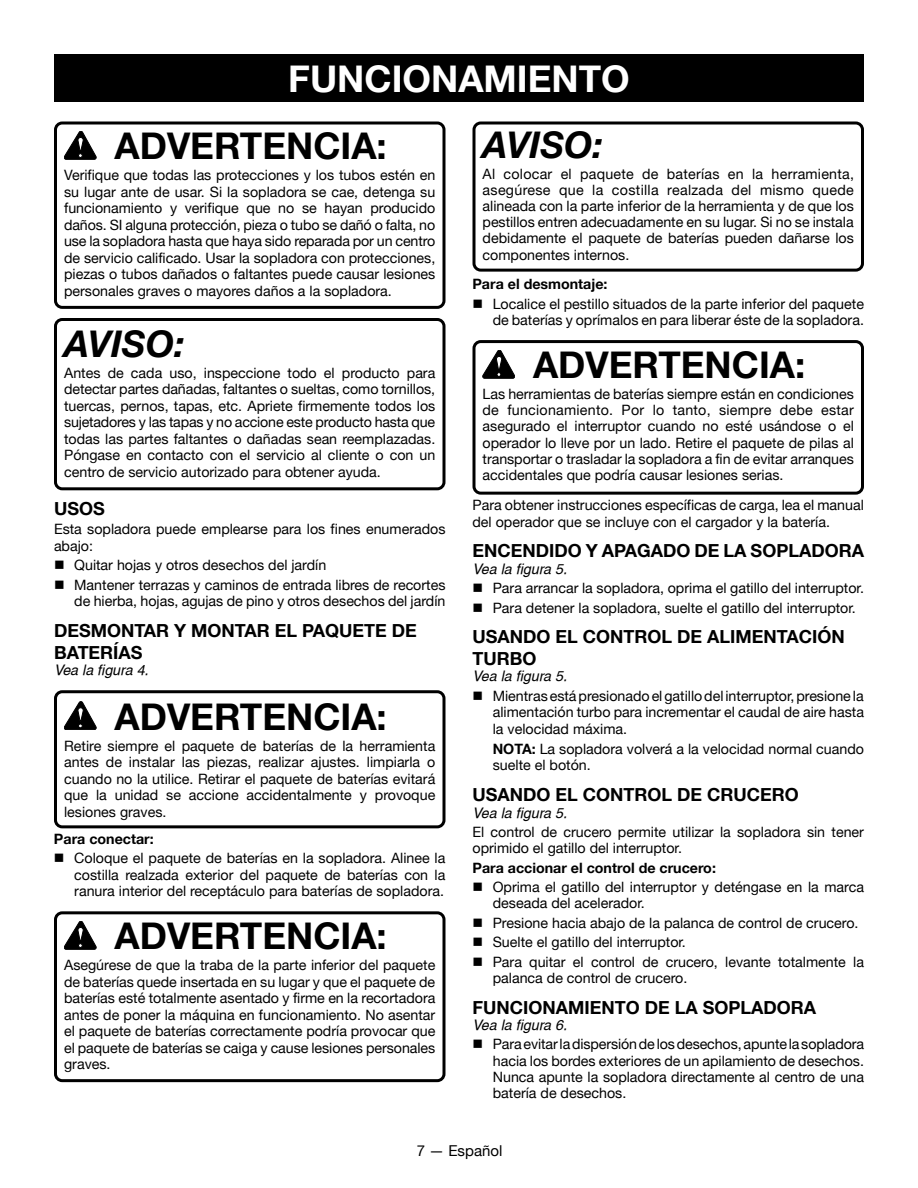
<style>
.page{position:relative;width:918px;height:1188px;background:#fff}
.page>*{position:absolute;margin:0;border:0;box-sizing:border-box;transform-origin:0 0}
.Warning{font:700 36.75px "Helvetica Neue";color:#000}
.HEADING{font:700 36.75px "Helvetica Neue";color:#fff}
.Notice{font:italic 700 36.75px "Helvetica Neue";color:#000}
.Heading_2_no_space_a{font:700 18px/21.6px "Helvetica Neue";color:#000}
.Heading_2{font:700 18px "Helvetica Neue";color:#000}
.t1{font:15px "Helvetica Neue";color:#000}
.Warning_text{font:14.25px/16.5px "Helvetica Neue";color:#000;text-align:justify}
.bullet{font:14.25px/16.2px "Helvetica Neue";color:#000;text-align:justify}
.Body_text{font:14.25px/16.5px "Helvetica Neue";color:#000}
.See_figure{font:italic 14.25px "Helvetica";color:#000}
.Body_text-2{font:700 14.25px "Helvetica Neue";color:#000}
.s1{font-weight:700}
</style>
<div class="page">
<svg style="left:483px;top:350px;width:32px;height:28px"></svg>
<svg style="left:64px;top:131px;width:32px;height:28px"></svg>
<svg style="left:64px;top:702px;width:32px;height:28px"></svg>
<svg style="left:64px;top:921px;width:32px;height:28px"></svg>
<div style="left:54px;top:54px;width:810px;height:47px;background:#000"></div>
<div style="left:472px;top:340px;width:392px;height:155px;border:3px solid #000;border-radius:7px"></div>
<div style="left:54px;top:122px;width:392px;height:187px;border:3px solid #000;border-radius:7px"></div>
<div style="left:472px;top:122px;width:392px;height:150px;border:3px solid #000;border-radius:7px"></div>
<div style="left:54px;top:690px;width:392px;height:138px;border:3px solid #000;border-radius:7px"></div>
<div style="left:54px;top:911px;width:392px;height:171px;border:3px solid #000;border-radius:7px"></div>
<div style="left:54px;top:318px;width:392px;height:172px;border:3px solid #000;border-radius:7px"></div>
<p class="HEADING" style="left:288px;top:56px;width:343px">FUNCIONAMIENTO</p>
<p class="Warning" style="left:115px;top:124px;width:274px">ADVERTENCIA:</p>
<p class="Warning_text" style="left:64px;top:167px;width:373px">Verifique que todas las protecciones y los tubos estén en su lugar ante de usar. Si la sopladora se cae, detenga su funcionamiento y verifique que no se hayan producido daños. SI alguna protección, pieza o tubo se dañó o falta, no use la sopladora hasta que haya sido reparada por un centro de servicio calificado. Usar la sopladora con protecciones, piezas o tubos dañados o faltantes puede causar lesiones personales graves o mayores daños a la sopladora.</p>
<p class="Notice" style="left:64px;top:321px;width:122px">AVISO:</p>
<p class="Warning_text" style="left:64px;top:364px;width:373px">Antes de cada uso, inspeccione todo el producto para detectar partes dañadas, faltantes o sueltas, como tornillos, tuercas, pernos, tapas, etc. Apriete firmemente todos los sujetadores y las tapas y no accione este producto hasta que todas las partes faltantes o dañadas sean reemplazadas.<br>Póngase en contacto con el servicio al cliente o con un centro de servicio autorizado para obtener ayuda.</p>
<p class="Heading_2" style="left:54px;top:497px;width:52px">USOS</p>
<p class="Body_text" style="left:54px;top:521px;width:393px">Esta sopladora puede emplearse para los fines enumerados abajo:</p>
<p class="bullet" style="left:54px;top:557px;width:274px">■ Quitar hojas y otros desechos del jardín</p>
<p class="bullet" style="left:54px;top:576px;width:393px;text-align:right">■ Mantener terrazas y caminos de entrada libres de recortes de hierba, hojas, agujas de pino y otros desechos del jardín</p>
<p class="Heading_2_no_space_a" style="left:54px;top:619px;width:364px">DESMONTAR Y MONTAR EL PAQUETE DE<br>BATERÍAS</p>
<p class="See_figure" style="left:54px;top:662px;width:96px">Vea la figura 4.</p>
<p class="Warning" style="left:115px;top:694px;width:274px">ADVERTENCIA:</p>
<p class="Warning_text" style="left:64px;top:737px;width:373px">Retire siempre el paquete de baterías de la herramienta antes de instalar las piezas, realizar ajustes. limpiarla o cuando no la utilice. Retirar el paquete de baterías evitará que la unidad se accione accidentalmente y provoque lesiones graves.</p>
<p class="Body_text-2" style="left:54px;top:830px;width:101px">Para conectar:</p>
<p class="bullet" style="left:74px;top:850px;width:373px;text-indent:-20px">■ Coloque el paquete de baterías en la sopladora. Alinee la costilla realzada exterior del paquete de baterías con la ranura interior del receptáculo para baterías de sopladora.</p>
<p class="Warning" style="left:115px;top:914px;width:274px">ADVERTENCIA:</p>
<p class="Warning_text" style="left:64px;top:957px;width:373px">Asegúrese de que la traba de la parte inferior del paquete de baterías quede insertada en su lugar y que el paquete de baterías esté totalmente asentado y firme en la recortadora antes de poner la máquina en funcionamiento. No asentar el paquete de baterías correctamente podría provocar que el paquete de baterías se caiga y cause lesiones personales graves.</p>
<p class="Notice" style="left:483px;top:122px;width:122px">AVISO:</p>
<p class="Warning_text" style="left:483px;top:165px;width:373px">Al colocar el paquete de baterías en la herramienta, asegúrese que la costilla realzada del mismo quede alineada con la parte inferior de la herramienta y de que los pestillos entren adecuadamente en su lugar. Si no se instala debidamente el paquete de baterías pueden dañarse los componentes internos.</p>
<p class="Body_text-2" style="left:472px;top:275px;width:137px">Para el desmontaje:</p>
<p class="bullet" style="left:472px;top:295px;width:393px;text-align:right">■ Localice el pestillo situados de la parte inferior del paquete de baterías y oprímalos en para liberar éste de la sopladora.</p>
<p class="Warning" style="left:533px;top:343px;width:274px">ADVERTENCIA:</p>
<p class="Warning_text" style="left:483px;top:386px;width:373px">Las herramientas de baterías siempre están en condiciones de funcionamiento. Por lo tanto, siempre debe estar asegurado el interruptor cuando no esté usándose o el operador lo lleve por un lado. Retire el paquete de pilas al transportar o trasladar la sopladora a fin de evitar arranques accidentales que podría causar lesiones serias.</p>
<p class="Body_text" style="left:472px;top:497px;width:393px">Para obtener instrucciones específicas de carga, lea el manual del operador que se incluye con el cargador y la batería.</p>
<p class="Heading_2_no_space_a" style="left:472px;top:540px;width:393px">ENCENDIDO Y APAGADO DE LA SOPLADORA</p>
<p class="See_figure" style="left:472px;top:560px;width:96px">Vea la figura 5.</p>
<p class="bullet" style="left:472px;top:580px;width:393px">■ Para arrancar la sopladora, oprima el gatillo del interruptor.</p>
<p class="bullet" style="left:472px;top:599px;width:385px">■ Para detener la sopladora, suelte el gatillo del interruptor.</p>
<p class="Heading_2_no_space_a" style="left:472px;top:626px;width:374px">USANDO EL CONTROL DE ALIMENTACIÓN<br>TURBO</p>
<p class="See_figure" style="left:472px;top:668px;width:96px">Vea la figura 5.</p>
<p class="bullet" style="left:493px;top:688px;width:373px;text-indent:-20px">■ Mientras está presionado el gatillo del interruptor, presione la alimentación turbo para incrementar el caudal de aire hasta la velocidad máxima.</p>
<p class="bullet" style="left:493px;top:740px;width:373px"><span class="s1">NOTA:</span> La sopladora volverá a la velocidad normal cuando suelte el botón.</p>
<p class="Heading_2_no_space_a" style="left:472px;top:784px;width:328px">USANDO EL CONTROL DE CRUCERO</p>
<p class="See_figure" style="left:472px;top:804px;width:96px">Vea la figura 5.</p>
<p class="Body_text" style="left:472px;top:824px;width:393px">El control de crucero permite utilizar la sopladora sin tener oprimido el gatillo del interruptor.</p>
<p class="Body_text-2" style="left:472px;top:859px;width:245px">Para accionar el control de crucero:</p>
<p class="bullet" style="left:493px;top:879px;width:373px;text-indent:-20px">■ Oprima el gatillo del interruptor y deténgase en la marca deseada del acelerador.</p>
<p class="bullet" style="left:473px;top:914px;width:388px">■ Presione hacia abajo de la palanca de control de crucero.</p>
<p class="bullet" style="left:472px;top:934px;width:215px">■ Suelte el gatillo del interruptor.</p>
<p class="bullet" style="left:493px;top:953px;width:373px;text-indent:-20px">■ Para quitar el control de crucero, levante totalmente la palanca de control de crucero.</p>
<p class="Heading_2_no_space_a" style="left:472px;top:996px;width:345px">FUNCIONAMIENTO DE LA SOPLADORA</p>
<p class="See_figure" style="left:472px;top:1017px;width:96px">Vea la figura 6.</p>
<p class="bullet" style="left:493px;top:1036px;width:373px;text-indent:-20px">■ Para evitar la dispersión de los desechos, apunte la sopladora hacia los bordes exteriores de un apilamiento de desechos.<br>Nunca apunte la sopladora directamente al centro de una batería de desechos.</p>
<p class="t1" style="left:417px;top:1142px;width:87px">7 — Español</p>
</div>
